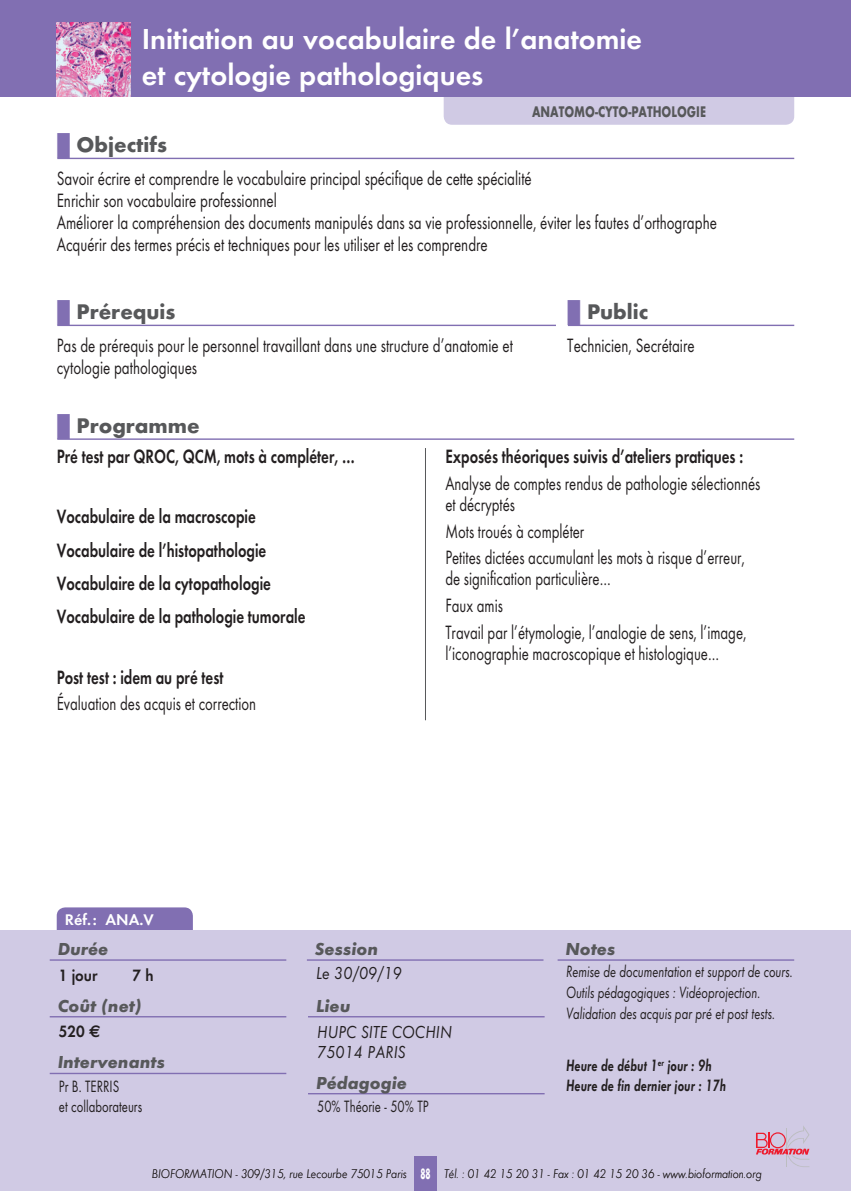
<style>
.page{position:relative;width:851px;height:1191px;background:#fff}
.page>*{position:absolute;margin:0;border:0;box-sizing:border-box;transform-origin:0 0}
.Titrestage{font:600 30px/36px "Futura T";color:#fff}
.SStitredin{font:700 22px "Futura T";color:#57585a}
.Textesoustitre{font:20px/22px "Futura T";color:#231f20;scale:.75 1}
.Texteprogramme{font:20px/21px "Futura T";color:#231f20;scale:.74 1}
.Sstitreprogramme{font:600 20px "Futura T";color:#231f20;scale:.75 1}
.Titrebandeaubas{font:italic 700 18px "Futura T";color:#57585a}
.lieu_session{font:italic 18px "Futura T";color:#231f20;scale:.9 1}
.Notes_1{font:italic 17px "Futura T";color:#231f20;scale:.75 1}
.Notes_2{font:italic 600 17px "Futura T";color:#231f20;scale:.75 1}
.Intervenant{font:17px "Futura T";color:#231f20;scale:.75 1}
.Peda{font:17px "Futura T";color:#231f20;scale:.75 1}
.Durée_coût{font:600 17px "Futura T";color:#231f20;scale:.9 1}
.t1{font:700 16px "Futura T";color:#57585a;scale:.75 1}
.Normal_e{font:600 16px "Futura T";color:#fff}
.Normal_e-2{font:700 15.6px "Futura T";color:#fff;scale:.55 1}
.Normal_e-3{font:italic 300 13px "Futura T";color:#231f20;scale:.9 1}
.s1{color:#816fb2}
.s2{font-family:"Euro Sans";font-weight:700}
</style>
<div class="page">
<hr style="left:57px;top:438px;width:737px;height:2px;background:#816fb2">
<div style="left:57px;top:907px;width:136px;height:40px;background:#816fb2;border-radius:9px"></div>
<div style="left:0;top:930px;width:850px;height:261px;background:#d0cae4"></div>
<div style="left:414px;top:1157px;width:23px;height:34px;background:#816fb2"></div>
<hr style="left:57px;top:158px;width:737px;height:1px;background:#816fb2">
<hr style="left:57px;top:325px;width:499px;height:1px;background:#816fb2">
<hr style="left:567px;top:325px;width:227px;height:1px;background:#816fb2">
<hr style="left:50px;top:959px;width:236px;height:1px;background:#816fb2">
<hr style="left:308px;top:1016px;width:236px;height:1px;background:#816fb2">
<hr style="left:50px;top:1072px;width:236px;height:2px;background:#816fb2">
<hr style="left:557px;top:959px;width:237px;height:1px;background:#816fb2">
<hr style="left:308px;top:1093px;width:236px;height:1px;background:#816fb2">
<hr style="left:50px;top:1016px;width:236px;height:1px;background:#816fb2">
<svg style="left:756px;top:1126px;width:53px;height:41px"></svg>
<div style="left:443px;top:85px;width:351px;height:40px;background:#d0cae4;border-radius:9px"></div>
<hr style="left:307px;top:959px;width:236px;height:1px;background:#816fb2">
<hr style="left:425px;top:448px;width:1px;height:272px;background:#57585a">
<div style="left:0;top:0;width:850px;height:96px;background:#816fb2"></div>
<img style="left:57px;top:23px;width:73px;height:73px">
<p class="Titrestage" style="left:142px;top:20px;width:501px">Initiation au vocabulaire de l’anatomie et cytologie pathologiques</p>
<p class="t1" style="left:532px;top:102px;width:233px">ANATOMO-CYTO-PATHOLOGIE</p>
<p class="SStitredin" style="left:57px;top:131px;width:112px"><span class="s1">■</span> Objectifs</p>
<p class="Textesoustitre" style="left:57px;top:167px;width:634px">Savoir écrire et comprendre le vocabulaire principal spécifique de cette spécialité</p>
<p class="Textesoustitre" style="left:57px;top:189px;width:295px">Enrichir son vocabulaire professionnel</p>
<p class="Textesoustitre" style="left:57px;top:211px;width:881px">Améliorer la compréhension des documents manipulés dans sa vie professionnelle, éviter les fautes d’orthographe</p>
<p class="Textesoustitre" style="left:57px;top:233px;width:576px">Acquérir des termes précis et techniques pour les utiliser et les comprendre</p>
<p class="SStitredin" style="left:57px;top:298px;width:120px"><span class="s1">■</span> Prérequis</p>
<p class="Textesoustitre" style="left:57px;top:334px;width:609px">Pas de prérequis pour le personnel travaillant dans une structure d’anatomie et cytologie pathologiques</p>
<p class="SStitredin" style="left:57px;top:412px;width:145px"><span class="s1">■</span> Programme</p>
<p class="SStitredin" style="left:567px;top:298px;width:82px"><span class="s1">■</span> Public</p>
<p class="Textesoustitre" style="left:567px;top:334px;width:171px">Technicien, Secrétaire</p>
<p class="Sstitreprogramme" style="left:57px;top:445px;width:399px">Pré test par QROC, QCM, mots à compléter, …</p>
<p class="Sstitreprogramme" style="left:57px;top:505px;width:267px">Vocabulaire de la macroscopie</p>
<p class="Sstitreprogramme" style="left:57px;top:538px;width:281px">Vocabulaire de l’histopathologie</p>
<p class="Sstitreprogramme" style="left:57px;top:571px;width:287px">Vocabulaire de la cytopathologie</p>
<p class="Sstitreprogramme" style="left:57px;top:605px;width:333px">Vocabulaire de la pathologie tumorale</p>
<p class="Sstitreprogramme" style="left:57px;top:665px;width:224px">Post test : idem au pré test</p>
<p class="Texteprogramme" style="left:57px;top:693px;width:271px">Évaluation des acquis et correction</p>
<p class="Normal_e" style="left:65px;top:910px;width:33px">Réf.:</p>
<p class="Normal_e" style="left:106px;top:910px;width:50px">ANA.V</p>
<p class="Sstitreprogramme" style="left:445px;top:445px;width:398px">Exposés théoriques suivis d’ateliers pratiques :</p>
<p class="Texteprogramme" style="left:445px;top:473px;width:427px">Analyse de comptes rendus de pathologie sélectionnés et décryptés</p>
<p class="Texteprogramme" style="left:445px;top:520px;width:189px">Mots troués à compléter</p>
<p class="Texteprogramme" style="left:445px;top:547px;width:406px">Petites dictées accumulant les mots à risque d’erreur, de signification particulière…</p>
<p class="Texteprogramme" style="left:445px;top:595px;width:79px">Faux amis</p>
<p class="Texteprogramme" style="left:445px;top:621px;width:408px">Travail par l’étymologie, l’analogie de sens, l’image, l’iconographie macroscopique et histologique…</p>
<p class="Titrebandeaubas" style="left:58px;top:938px;width:52px">Durée</p>
<p class="Durée_coût" style="left:59px;top:964px;width:45px">1 jour</p>
<p class="Durée_coût" style="left:133px;top:964px;width:25px">7 h</p>
<p class="Titrebandeaubas" style="left:58px;top:995px;width:85px">Coût (net)</p>
<p class="Durée_coût" style="left:59px;top:1021px;width:48px">520 <span class="s2">e</span></p>
<p class="Titrebandeaubas" style="left:58px;top:1051px;width:109px">Intervenants</p>
<p class="Intervenant" style="left:59px;top:1076px;width:82px">Pr B. TERRIS</p>
<p class="Intervenant" style="left:59px;top:1096px;width:113px">et collaborateurs</p>
<p class="Titrebandeaubas" style="left:315px;top:938px;width:65px">Session</p>
<p class="lieu_session" style="left:316px;top:963px;width:97px">Le 30/09/19</p>
<p class="Titrebandeaubas" style="left:565px;top:938px;width:51px">Notes</p>
<p class="Notes_1" style="left:566px;top:961px;width:304px">Remise de documentation et support de cours.</p>
<p class="Notes_1" style="left:566px;top:982px;width:260px">Outils pédagogiques : Vidéoprojection.</p>
<p class="Notes_1" style="left:566px;top:1003px;width:280px">Validation des acquis par pré et post tests.</p>
<p class="Notes_2" style="left:566px;top:1055px;width:196px">Heure de début 1<sup>er</sup> jour : 9h</p>
<p class="Titrebandeaubas" style="left:316px;top:995px;width:36px">Lieu</p>
<p class="lieu_session" style="left:317px;top:1021px;width:151px">HUPC SITE COCHIN</p>
<p class="lieu_session" style="left:317px;top:1041px;width:100px">75014 PARIS</p>
<p class="Titrebandeaubas" style="left:316px;top:1072px;width:92px">Pédagogie</p>
<p class="Notes_2" style="left:566px;top:1075px;width:215px">Heure de fin dernier jour : 17h</p>
<p class="Peda" style="left:317px;top:1096px;width:150px">50% Théorie - 50% TP</p>
<p class="Normal_e-2" style="left:420px;top:1164px;width:20px">88</p>
<p class="Normal_e-3" style="left:152px;top:1166px;width:285px">BIOFORMATION - 309/315, rue Lecourbe 75015 Paris</p>
<p class="Normal_e-3" style="left:444px;top:1166px;width:354px">Tél. : 01 42 15 20 31 - Fax : 01 42 15 20 36 - www.bioformation.org</p>
</div>
